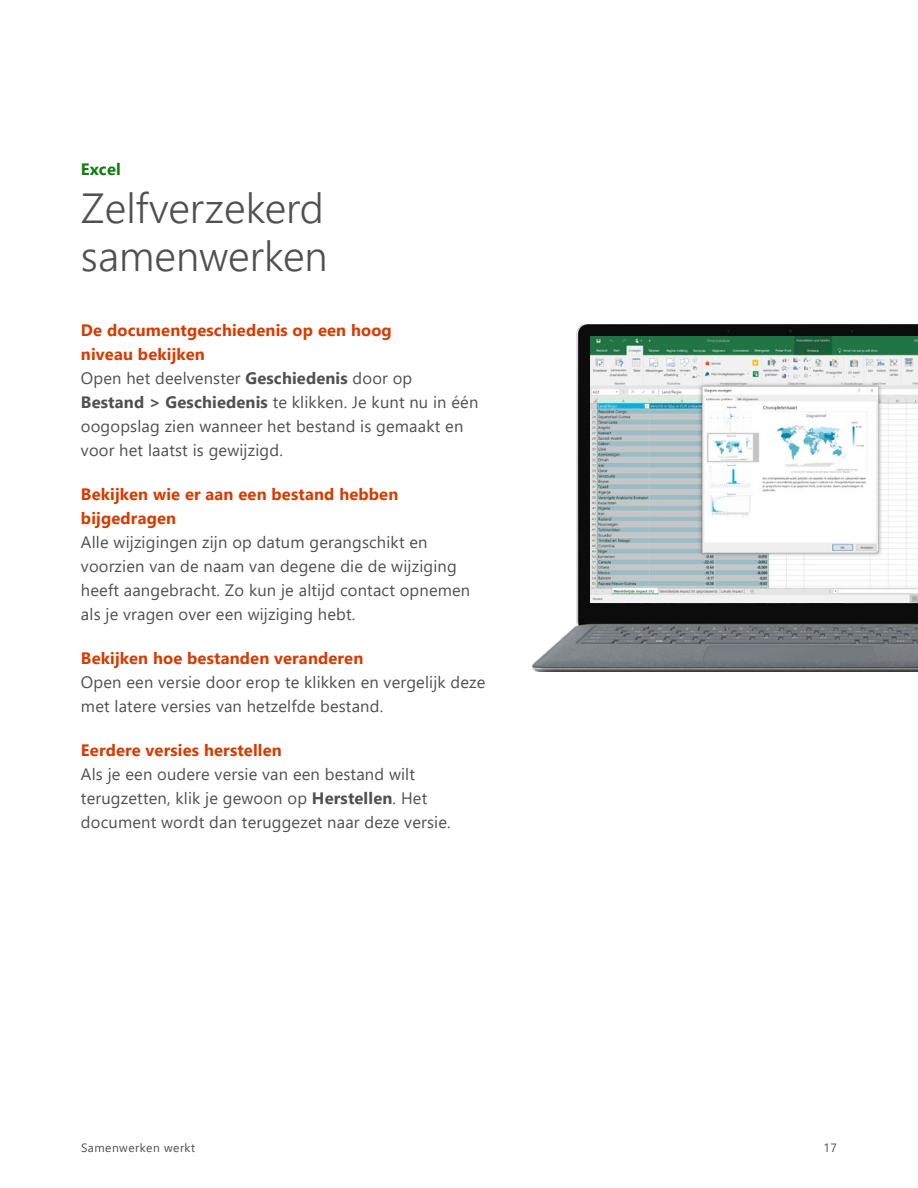
<style>
.page{position:relative;width:918px;height:1188px;background:#fff}
.page>*{position:absolute;margin:0;border:0;box-sizing:border-box;transform-origin:0 0}
.t1{font:300 42px/48px "Segoe UI";color:#505050}
.t2{font:16.5px/24px "Segoe UI";letter-spacing:.01em;color:#505050}
.t3{font:700 16.5px/24px "Segoe UI";letter-spacing:.01em;color:#d83b01}
.t4{font:700 16.5px "Segoe UI";letter-spacing:.01em;color:#107c10}
.t5{font:12px "Segoe UI";letter-spacing:.04em;color:#505050}
.s1{font-weight:700;color:#d83b01}
.s2{font-weight:700}
</style>
<div class="page">
<img style="left:533px;top:324px;width:385px;height:348px">
<img style="left:590px;top:336px;width:328px;height:267px">
<p class="t4" style="left:81px;top:154px;width:41px">Excel</p>
<h1 class="t1" style="left:81px;top:180px;width:248px">Zelfverzekerd samenwerken</h1>
<p class="t2" style="left:81px;top:316px;width:399px"><span class="s1">De documentgeschiedenis op een hoog<br>niveau bekijken<br></span>Open het deelvenster <span class="s2">Geschiedenis</span> door op <span class="s2">Bestand &gt; Geschiedenis</span> te klikken. Je kunt nu in één oogopslag zien wanneer het bestand is gemaakt en voor het laatst is gewijzigd.</p>
<p class="t3" style="left:81px;top:481px;width:319px">Bekijken wie er aan een bestand hebben bijgedragen</p>
<p class="t2" style="left:81px;top:529px;width:391px">Alle wijzigingen zijn op datum gerangschikt en voorzien van de naam van degene die de wijziging heeft aangebracht. Zo kun je altijd contact opnemen als je vragen over een wijziging hebt.</p>
<p class="t3" style="left:81px;top:645px;width:284px">Bekijken hoe bestanden veranderen</p>
<p class="t2" style="left:81px;top:669px;width:406px">Open een versie door erop te klikken en vergelijk deze met latere versies van hetzelfde bestand.</p>
<p class="t3" style="left:81px;top:737px;width:202px">Eerdere versies herstellen</p>
<p class="t2" style="left:81px;top:761px;width:371px">Als je een oudere versie van een bestand wilt terugzetten, klik je gewoon op <span class="s2">Herstellen</span>. Het document wordt dan teruggezet naar deze versie.</p>
<p class="t5" style="left:81px;top:1136px;width:116px">Samenwerken werkt</p>
<p class="t5" style="left:824px;top:1136px;width:15px">17</p>
</div>
